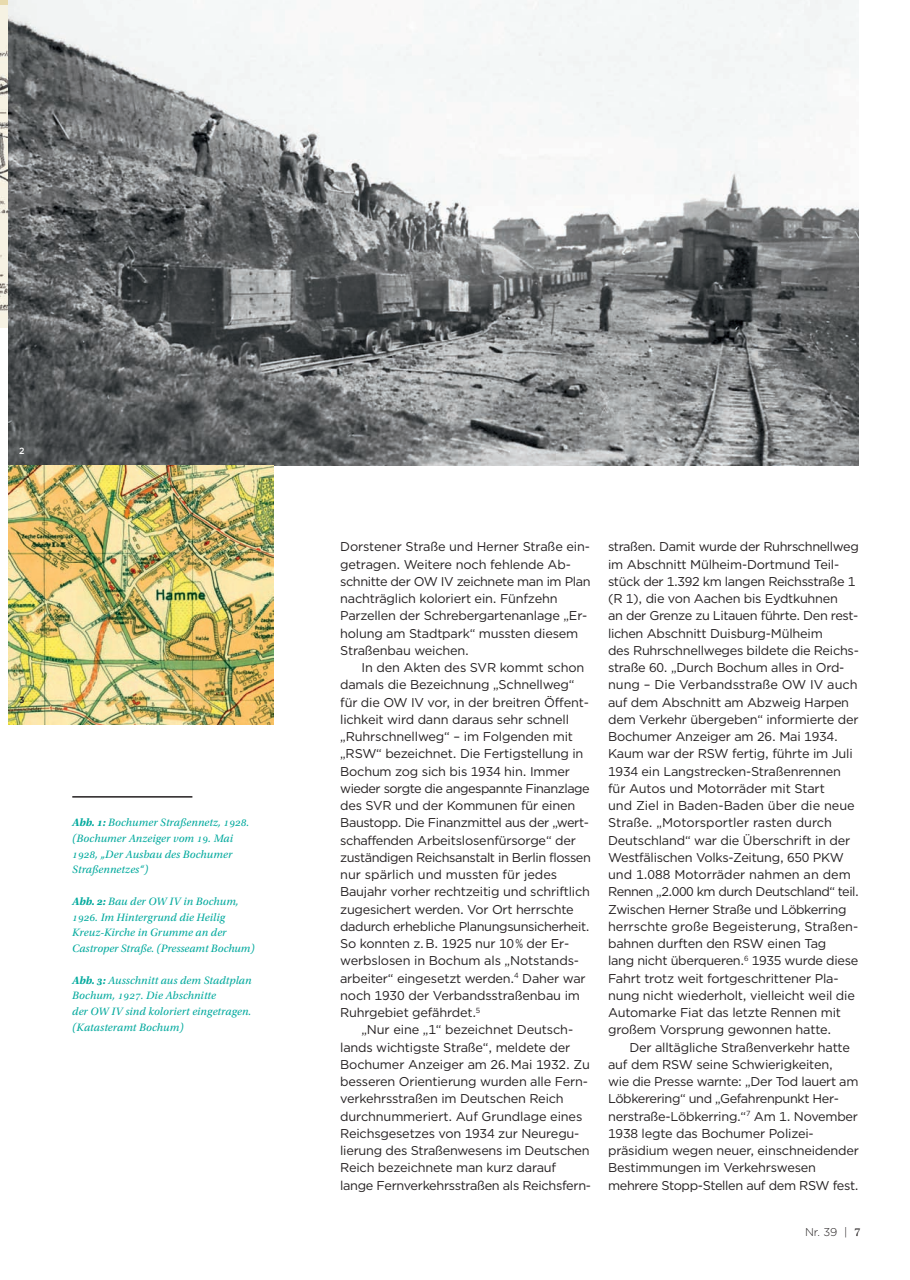
<style>
.page{position:relative;width:910px;height:1280px;background:#fff}
.page>*{position:absolute;margin:0;border:0;box-sizing:border-box;transform-origin:0 0}
.t1{font:12.75px/17.2px "Gotham";letter-spacing:-.015em;color:#231f20}
.t2{font:italic 11.25px/15.8px "Utopia Std";letter-spacing:.01em;color:#00a99d}
.t3{font:300 11.25px "Gotham";color:#231f20}
.t4{font:500 9px "Gotham";color:#231f20}
.t5{font:500 9px "Gotham";color:#fff}
.s1{font-weight:700}
.s2{font-family:"Utopia Std Capt";font-weight:400;font-size:12px}
</style>
<div class="page">
<img style="left:0;top:6px;width:9px;height:321px">
<img style="left:9px;top:0;width:850px;height:465px">
<img style="left:9px;top:465px;width:264px;height:259px">
<hr style="left:72px;top:796px;width:120px;height:2px;background:#231f20">
<p class="t5" style="left:19px;top:445px;width:7px">2</p>
<p class="t4" style="left:19px;top:694px;width:7px">3</p>
<p class="t2" style="left:72px;top:815px;width:179px"><span class="s1">Abb. 1:</span> Bochumer Straßennetz, 1928. (Bochumer Anzeiger vom 19. Mai<br>1928, „Der Ausbau des Bochumer<br>Straßennetzes“)</p>
<p class="t2" style="left:72px;top:893px;width:184px"><span class="s1">Abb. 2:</span> Bau der OW IV in Bochum,<br>1926. Im Hintergrund die Heilig<br>Kreuz-Kirche in Grumme an der<br>Castroper Straße. (Presseamt Bochum)</p>
<p class="t2" style="left:72px;top:972px;width:181px"><span class="s1">Abb. 3:</span> Ausschnitt aus dem Stadtplan<br>Bochum, 1927. Die Abschnitte<br>der OW IV sind koloriert eingetragen. (Katasteramt Bochum)</p>
<p class="t1" style="left:340px;top:538px;width:252px">Dorstener Straße und Herner Straße ein - getragen. Weitere noch fehlende Ab&shy;schnitte der OW IV zeichnete man im Plan nachträglich koloriert ein. Fünfzehn Parzellen der Schrebergartenanlage „Er&shy;holung am Stadtpark“ mussten diesem Straßenbau weichen.</p>
<p class="t1" style="left:340px;top:659px;width:252px;text-indent:21px">In den Akten des SVR kommt schon damals die Bezeichnung „Schnellweg“ für die OW IV vor, in der breitren Öffent&shy;lichkeit wird dann daraus sehr schnell „Ruhrschnellweg“ – im Folgen den mit „RSW“ bezeichnet. Die Fertigstellung in Bochum zog sich bis 1934 hin. Immer wieder sorgte die angespannte Finanzlage des SVR und der Kommunen für einen Baustopp. Die Finanzmittel aus der „wert&shy;schaffenden Arbeitslosenfürsorge“ der zuständigen Reichsanstalt in Berlin flossen nur spärlich und mussten für jedes Baujahr vorher rechtzeitig und schriftlich zugesichert werden. Vor Ort herrschte dadurch erhebliche Planungsunsicherheit.<br>So konnten z. B. 1925 nur 10 % der Er&shy;werbslosen in Bochum als „Notstands&shy;arbeiter“ eingesetzt werden.<sup>4</sup> Daher war noch 1930 der Verbandsstraßenbau im Ruhrgebiet gefährdet.<sup>5</sup></p>
<p class="t1" style="left:340px;top:1021px;width:252px;text-indent:21px">„Nur eine „1“ bezeichnet Deutsch&shy;lands wichtigste Straße“, meldete der<br>Bo chu mer Anzeiger am 26. Mai 1932. Zu besseren Orientierung wurden alle Fern&shy;verkehrsstraßen im Deutschen Reich durchnummeriert. Auf Grundlage eines Reichsgesetzes von 1934 zur Neuregu&shy;lierung des Straßenwesens im Deutschen Reich bezeichnete man kurz darauf lange Fernverkehrsstraßen als Reichsfern-</p>
<p class="t1" style="left:608px;top:538px;width:252px">straßen. Damit wurde der Ruhrschnellweg im Abschnitt Mülheim-Dortmund Teil&shy;stück der 1.392 km langen Reichsstraße 1 (R 1), die von Aachen bis Eydtkuhnen<br>an der Grenze zu Litauen führte. Den rest&shy;lichen Abschnitt Duisburg-Mülheim<br>des Ruhrschnellweges bildete die Reichs&shy;straße 60. „Durch Bochum alles in Ord&shy;nung – Die Verbandsstraße OW IV auch auf dem Abschnitt am Abzweig Harpen dem Verkehr übergeben“ informierte der Bochumer Anzeiger am 26. Mai 1934.<br>Kaum war der RSW fertig, führte im Juli 1934 ein Langstrecken-Straßenrennen für Autos und Motorräder mit Start<br>und Ziel in Baden-Baden über die neue Straße. „Motorsportler rasten durch Deutsch land“ war die Überschrift in der Westfälischen Volks-Zeitung, 650 PKW und 1.088 Motorräder nahmen an dem Rennen „2.000 km durch Deutschland“ teil.<br>Zwischen Herner Straße und Löbkerring herrschte große Begeisterung, Straßen&shy;bahnen durften den RSW einen Tag<br>lang nicht überqueren.<sup>6</sup> 1935 wurde diese Fahrt trotz weit fortgeschrittener Pla&shy;nung nicht wiederholt, vielleicht weil die Automarke Fiat das letzte Rennen mit großem Vorsprung gewonnen hatte.</p>
<p class="t1" style="left:608px;top:1038px;width:252px;text-indent:21px">Der alltägliche Straßenverkehr hatte auf dem RSW seine Schwierigkeiten,<br>wie die Presse warnte: „Der Tod lauert am Löbkerering“ und „Gefahrenpunkt Her&shy;nerstraße-Löbkerring.“<sup>7</sup> Am 1. Novem ber 1938 legte das Bochumer Polizei&shy;präsidium wegen neuer, einschneidender Bestimmungen im Verkehrswesen mehrere Stopp-Stellen auf dem RSW fest.</p>
<p class="t3" style="left:805px;top:1225px;width:57px">Nr. 39 | <span class="s2">7</span></p>
</div>
